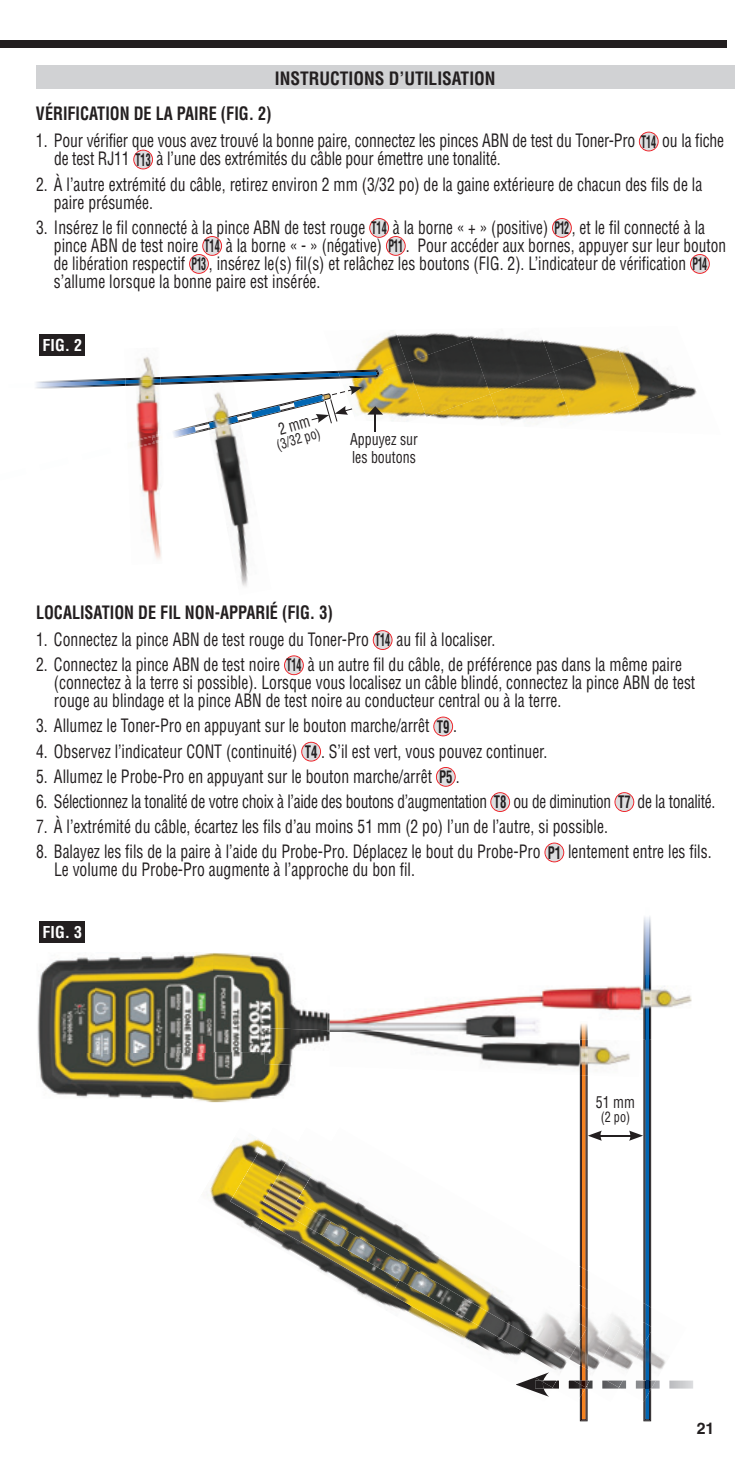
<style>
.page{position:relative;width:756px;height:1458px;background:#fff}
.page>*{position:absolute;margin:0;border:0;box-sizing:border-box;transform-origin:0 0}
.t1{font:condensed 18px/18px "Helvetica LT Std";color:#231f20;scale:.87 1}
.t2{font:condensed 18px "Helvetica LT Std";letter-spacing:-.02em;color:#231f20;scale:.87 1}
.t3{font:700 condensed 18px "Helvetica LT Std";color:#231f20;scale:.9 1}
.t4{font:700 condensed 18px "Helvetica LT Std";color:#231f20}
.t5{font:condensed 16px/18px "Helvetica LT Std";color:#231f20;scale:.87 1}
.t6{font:700 condensed 16px "Helvetica LT Std";color:#fff}
.t7{font:700 16px "Helvetica LT Std";color:#231f20}
.t8{font:condensed 14px "Helvetica LT Std";color:#231f20;scale:.87 1}
.s1{font-weight:700;font-size:16.8px}
</style>
<div class="page">
<img style="left:516px;top:975px;width:176px;height:65px">
<img style="left:330px;top:996px;width:186px;height:34px">
<img style="left:581px;top:1021px;width:6px;height:9px">
<img style="left:389px;top:1032px;width:229px;height:43px">
<img style="left:330px;top:1030px;width:269px;height:10px">
<img style="left:37px;top:953px;width:291px;height:149px">
<img style="left:328px;top:1012px;width:2px;height:16px">
<img style="left:264px;top:1028px;width:66px;height:38px">
<img style="left:207px;top:1135px;width:57px;height:79px">
<img style="left:651px;top:1352px;width:35px;height:50px">
<img style="left:230px;top:1142px;width:67px;height:112px">
<img style="left:290px;top:1142px;width:7px;height:14px">
<img style="left:263px;top:1156px;width:38px;height:80px">
<img style="left:536px;top:1314px;width:82px;height:59px">
<img style="left:297px;top:1170px;width:272px;height:189px">
<img style="left:656px;top:1381px;width:37px;height:8px">
<img style="left:651px;top:1381px;width:5px;height:8px">
<img style="left:602px;top:1381px;width:16px;height:8px">
<img style="left:607px;top:1381px;width:11px;height:7px">
<img style="left:516px;top:1377px;width:32px;height:19px">
<img style="left:535px;top:1372px;width:14px;height:9px">
<svg style="left:535px;top:1381px;width:24px;height:8px"></svg>
<hr style="left:599px;top:1135px;width:33px;height:2px;background:#231f20">
<svg style="left:569px;top:1075px;width:33px;height:344px"></svg>
<svg style="left:618px;top:916px;width:33px;height:503px"></svg>
<div style="left:39px;top:922px;width:46px;height:21px;background:#231f20"></div>
<img style="left:335px;top:333px;width:60px;height:38px">
<img style="left:395px;top:333px;width:72px;height:29px">
<img style="left:467px;top:335px;width:4px;height:4px">
<img style="left:343px;top:362px;width:65px;height:59px">
<img style="left:407px;top:339px;width:64px;height:78px">
<img style="left:471px;top:335px;width:67px;height:59px">
<img style="left:538px;top:339px;width:64px;height:32px">
<img style="left:426px;top:394px;width:64px;height:26px">
<img style="left:490px;top:371px;width:64px;height:51px">
<img style="left:554px;top:348px;width:64px;height:75px">
<img style="left:618px;top:347px;width:52px;height:56px">
<img style="left:574px;top:403px;width:63px;height:20px">
<img style="left:637px;top:381px;width:60px;height:31px">
<div style="left:39px;top:334px;width:46px;height:22px;background:#231f20"></div>
<img style="left:306px;top:371px;width:32px;height:1px">
<img style="left:338px;top:370px;width:42px;height:1px">
<img style="left:277px;top:372px;width:61px;height:1px">
<img style="left:338px;top:371px;width:42px;height:2px">
<img style="left:222px;top:480px;width:27px;height:107px">
<img style="left:140px;top:356px;width:21px;height:204px">
<div style="left:0;top:40px;width:727px;height:8px;background:#231f20"></div>
<div style="left:36px;top:65px;width:698px;height:24px;background:#d1d2d4"></div>
<svg style="left:639px;top:132px;width:20px;height:19px"></svg>
<svg style="left:133px;top:150px;width:20px;height:19px"></svg>
<svg style="left:552px;top:218px;width:20px;height:20px"></svg>
<svg style="left:369px;top:218px;width:37px;height:38px"></svg>
<svg style="left:189px;top:236px;width:33px;height:38px"></svg>
<svg style="left:690px;top:254px;width:20px;height:20px"></svg>
<svg style="left:373px;top:630px;width:20px;height:20px"></svg>
<svg style="left:284px;top:655px;width:20px;height:20px"></svg>
<svg style="left:433px;top:717px;width:20px;height:19px"></svg>
<svg style="left:301px;top:742px;width:20px;height:20px"></svg>
<svg style="left:436px;top:767px;width:20px;height:20px"></svg>
<svg style="left:490px;top:792px;width:20px;height:20px"></svg>
<svg style="left:615px;top:792px;width:19px;height:20px"></svg>
<svg style="left:544px;top:843px;width:20px;height:19px"></svg>
<svg style="left:35px;top:373px;width:348px;height:107px"></svg>
<p class="t4" style="left:275px;top:67px;width:222px">INSTRUCTIONS D’UTILISATION</p>
<p class="t3" style="left:36px;top:103px;width:263px">VÉRIFICATION DE LA PAIRE (FIG. 2)</p>
<p class="t1" style="left:54px;top:132px;width:772px;text-indent:-18px">1. Pour vérifier que vous avez trouvé la bonne paire, connectez les pinces ABN de test du Toner-Pro <span class="s1">T14</span> ou la fiche de test RJ11 <span class="s1">T13</span> à l’une des extrémités du câble pour émettre une tonalité.</p>
<p class="t1" style="left:54px;top:175px;width:747px;text-indent:-18px">2. À l’autre extrémité du câble, retirez environ 2 mm (3/32 po) de la gaine extérieure de chacun des fils de la paire présumée.</p>
<p class="t1" style="left:54px;top:218px;width:774px;text-indent:-18px">3. Insérez le fil connecté à la pince ABN de test rouge <span class="s1">T14</span> à la borne « + » (positive) <span class="s1">P12</span> , et le fil connecté à la pince ABN de test noire <span class="s1">T14</span> à la borne « - » (négative) <span class="s1">P11</span> . Pour accéder aux bornes, appuyer sur leur bouton de libération respectif <span class="s1">P13</span> , insérez le(s) fil(s) et relâchez les boutons (FIG. 2). L’indicateur de vérification <span class="s1">P14 </span>s’allume lorsque la bonne paire est insérée.</p>
<p class="t6" style="left:43px;top:335px;width:41px">FIG. 2</p>
<p class="t8" style="left:274px;top:436px;width:53px;rotate:-16deg">(3/32 po)</p>
<p class="t5" style="left:350px;top:430px;width:79px">Appuyez sur les boutons</p>
<p class="t3" style="left:36px;top:601px;width:331px">LOCALISATION DE FIL NON-APPARIÉ (FIG. 3)</p>
<p class="t1" style="left:36px;top:630px;width:529px">1. Connectez la pince ABN de test rouge du Toner-Pro <span class="s1">T14</span> au fil à localiser.</p>
<p class="t1" style="left:54px;top:656px;width:739px;text-indent:-18px">2. Connectez la pince ABN de test noire <span class="s1">T14</span> à un autre fil du câble, de préférence pas dans la même paire (connectez à la terre si possible). Lorsque vous localisez un câble blindé, connectez la pince ABN de test rouge au blindage et la pince ABN de test noire au conducteur central ou à la terre.</p>
<p class="t1" style="left:36px;top:717px;width:485px">3. Allumez le Toner-Pro en appuyant sur le bouton marche/arrêt <span class="s1">T9</span> .</p>
<p class="t1" style="left:36px;top:742px;width:589px">4. Observez l’indicateur CONT (continuité) <span class="s1">T4</span> . S’il est vert, vous pouvez continuer.</p>
<p class="t1" style="left:36px;top:767px;width:488px">5. Allumez le Probe-Pro en appuyant sur le bouton marche/arrêt <span class="s1">P5</span> .</p>
<p class="t2" style="left:36px;top:790px;width:782px">6. Sélectionnez la tonalité de votre choix à l’aide des boutons d’augmentation <span class="s1">T8</span> ou de diminution <span class="s1">T7</span> de la tonalité.</p>
<p class="t1" style="left:36px;top:818px;width:659px">7. À l’extrémité du câble, écartez les fils d’au moins 51 mm (2 po) l’un de l’autre, si possible.</p>
<p class="t1" style="left:54px;top:843px;width:757px;text-indent:-18px">8. Balayez les fils de la paire à l’aide du Probe-Pro. Déplacez le bout du Probe-Pro <span class="s1">P1</span> lentement entre les fils.<br>Le volume du Probe-Pro augmente à l’approche du bon fil.</p>
<p class="t6" style="left:43px;top:922px;width:41px">FIG. 3</p>
<p class="t5" style="left:596px;top:1093px;width:46px">51 mm</p>
<p class="t8" style="left:601px;top:1108px;width:35px">(2 po)</p>
<p class="t7" style="left:697px;top:1418px;width:19px">21</p>
</div>
